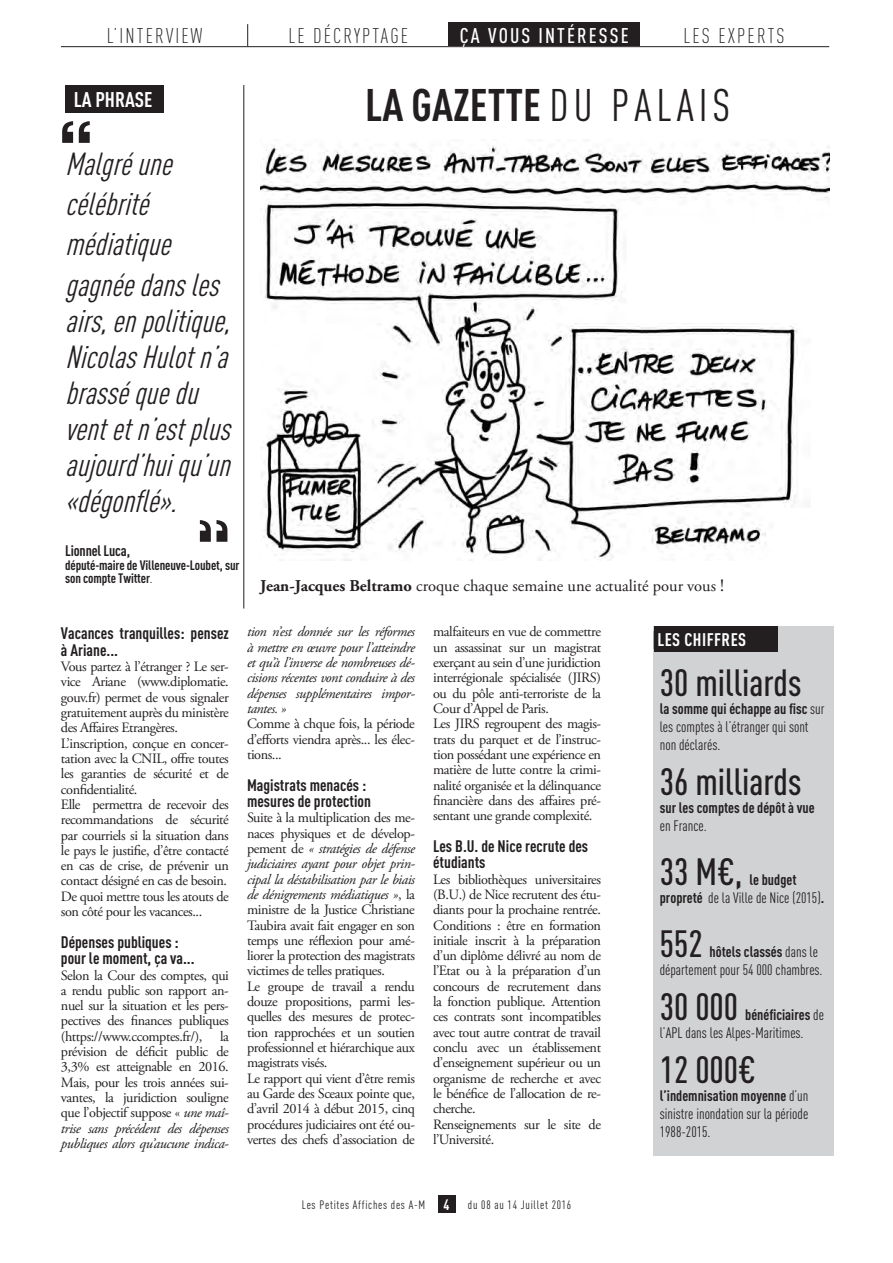
<style>
.page{position:relative;width:893px;height:1263px;background:#fff}
.page>*{position:absolute;margin:0;border:0;box-sizing:border-box;transform-origin:0 0}
.t1{font:700 45px "DIN Cond";color:#231f20}
.t2{font:500 37.5px "DIN Cond";color:#231f20}
.t3{font:italic 31.5px/36px "DIN Cond";color:#231f20}
.t4{font:300 21px "DIN Cond";letter-spacing:.1em;color:#231f20}
.t5{font:500 21px "DIN Cond";letter-spacing:.1em;color:#fff}
.t6{font:700 21px "DIN Cond";color:#fff}
.t7{font:700 18px "DIN Cond";letter-spacing:.025em;color:#fff}
.t8{font:700 16.5px/16.5px "DIN Cond";color:#231f20}
.t9{font:16.5px "Adobe Garamond Pro";color:#231f20}
.t10{font:15px/18px "DIN Cond";color:#231f20}
.t11{font:700 15px/18px "DIN Cond";color:#231f20}
.t12{font:14.25px/15.3px "Adobe Garamond Pro";letter-spacing:-.03em;color:#231f20;text-align:justify}
.t13{font:italic 14.25px/15.3px "Adobe Garamond Pro";letter-spacing:-.03em;color:#231f20;text-align:justify}
.t14{font:700 13.5px/13.5px "DIN Cond";letter-spacing:-.01em;color:#231f20}
.t15{font:12px "DIN Cond";letter-spacing:.06em;color:#231f20}
.s1{font-weight:400}
.s2{font-weight:700}
.s3{font-size:18px}
.s4{font-style:italic}
.s5{font-weight:700;font-size:15px;color:#fff}
</style>
<div class="page">
<div style="left:438px;top:1196px;width:17px;height:17px;background:#231f20"></div>
<div style="left:65px;top:85px;width:98px;height:28px;background:#231f20"></div>
<svg style="left:62px;top:121px;width:28px;height:22px"></svg>
<svg style="left:200px;top:520px;width:27px;height:22px"></svg>
<hr style="left:243px;top:85px;width:1px;height:523px;background:#231f20">
<div style="left:653px;top:626px;width:180px;height:529px;background:#d1d2d4"></div>
<img style="left:260px;top:144px;width:569px;height:416px">
<div style="left:654px;top:626px;width:123px;height:25px;background:#231f20"></div>
<hr style="left:61px;top:46px;width:768px;height:1px;background:#231f20">
<svg style="left:247px;top:24px;width:1px;height:22px"></svg>
<div style="left:448px;top:22px;width:192px;height:24px;background:#231f20"></div>
<p class="t4" style="left:107px;top:23px;width:97px">L’INTERVIEW</p>
<p class="t4" style="left:288px;top:23px;width:121px">LE DÉCRYPTAGE</p>
<p class="t5" style="left:460px;top:23px;width:170px">ÇA VOUS INTÉRESSE</p>
<p class="t4" style="left:683px;top:23px;width:103px">LES EXPERTS</p>
<p class="t6" style="left:74px;top:87px;width:80px">LA PHRASE</p>
<p class="t1" style="left:365px;top:78px;width:367px">LA GAZETTE <span class="s1">DU PALAIS</span></p>
<p class="t3" style="left:65px;top:145px;width:117px">Malgréune</p>
<p class="t3" style="left:65px;top:186px;width:93px">célébrité</p>
<p class="t3" style="left:65px;top:226px;width:115px">médiatique</p>
<p class="t3" style="left:65px;top:266px;width:175px">gagnéedansles airs,enpolitique,<br>NicolasHulotn’a brasséquedu ventetn’estplus aujourd’huiqu’un «dégonflé».</p>
<p class="t11" style="left:65px;top:541px;width:66px">Lionnel Luca,</p>
<p class="t14" style="left:65px;top:558px;width:176px">député-maire de Villeneuve-Loubet, sur son compte Twitter<span class="s1">.</span></p>
<p class="t9" style="left:260px;top:576px;width:465px"><span class="s2">Jean-Jacques Beltramo</span> croque chaque semaine une actualité pour vous <span class="s3">!</span></p>
<p class="t7" style="left:657px;top:629px;width:90px">LES CHIFFRES</p>
<p class="t2" style="left:660px;top:660px;width:143px">30 milliards</p>
<p class="t10" style="left:660px;top:700px;width:166px"><span class="s2">la somme qui échappe au fisc</span> sur les comptes à l’étranger qui sont non déclarés.</p>
<p class="t2" style="left:660px;top:759px;width:143px">36 milliards</p>
<p class="t11" style="left:660px;top:798px;width:156px">sur les comptes de dépôt à vue <span class="s1">en France.</span></p>
<p class="t2" style="left:660px;top:849px;width:84px">33 M€,</p>
<p class="t13" style="left:247px;top:625px;width:169px">tion n’est donnée sur les réformes à mettre en œuvre pour l’atteindre et qu’à l’inverse de nombreuses dé&shy;cisions récentes vont conduire à des dépenses supplémentaires impor&shy;tantes. »</p>
<p class="t12" style="left:247px;top:717px;width:169px">Comme à chque fois, la période d’efforts viendra après... les élec&shy;tions...</p>
<p class="t8" style="left:247px;top:776px;width:121px">Magistrats menacés :</p>
<p class="t8" style="left:247px;top:792px;width:125px">mesures de protection</p>
<p class="t12" style="left:247px;top:811px;width:169px">Suite à la multiplication des me&shy;naces physiques et de dévelop&shy;pement de <span class="s4">« stratégies de défense judiciaires ayant pour objet prin&shy;cipal la déstabilisation par le biais de dénigrements médiatiques »</span>, la ministre de la Justice Christiane Taubira avait fait engager en son temps une réflexion pour amé&shy;liorer la protection des magistrats victimes de telles pratiques.</p>
<p class="t12" style="left:247px;top:979px;width:169px">Le groupe de travail a rendu douze propositions, parmi les&shy;quelles des mesures de protec&shy;tion rapprochées et un soutien professionnel et hiérarchique aux magistrats visés.</p>
<p class="t12" style="left:247px;top:1071px;width:169px">Le rapport qui vient d’être remis au Garde des Sceaux pointe que, d’avril 2014 à début 2015, cinq procédures judiciaires ont été ou&shy;vertes des chefs d’association de</p>
<p class="t12" style="left:433px;top:625px;width:169px">malfaiteurs en vue de commettre un assassinat sur un magistrat exerçant au sein d’une juridiction interrégionale spécialisée (JIRS) ou du pôle anti-terroriste de la Cour d’Appel de Paris.</p>
<p class="t12" style="left:433px;top:717px;width:169px">Les JIRS regroupent des magis&shy;trats du parquet et de l’instruc&shy;tion possédant une expérience en matière de lutte contre la crimi&shy;nalité organisée et la délinquance financière dans des affaires pré&shy;sentant une grande complexité.</p>
<p class="t8" style="left:433px;top:837px;width:157px">Les B.U. de Nice recrute des étudiants</p>
<p class="t12" style="left:433px;top:872px;width:169px">Les bibliothèques universitaires (B.U.) de Nice recrutent des étu&shy;diants pour la prochaine rentrée.<br>Conditions : être en formation initiale inscrit à la préparation d’un diplôme délivré au nom de l’Etat ou à la préparation d’un concours de recrutement dans la fonction publique. Attention ces contrats sont incompatibles avec tout autre contrat de travail conclu avec un établissement d’enseignement supérieur ou un organisme de recherche et avec le bénéfice de l’allocation de re&shy;cherche.</p>
<p class="t12" style="left:433px;top:1117px;width:169px">Renseignements sur le site de l’Université.</p>
<p class="t8" style="left:61px;top:625px;width:169px">Vacances tranquilles: pensez à Ariane...</p>
<p class="t12" style="left:61px;top:659px;width:169px">Vous partez à l’étranger ? Le ser&shy;vice Ariane (www.diplomatie. gouv.fr) permet de vous signaler gratuitement auprès du ministère des Affaires Etrangères.</p>
<p class="t12" style="left:61px;top:736px;width:169px">L’inscription, conçue en concer&shy;tation avec la CNIL, offre toutes les garanties de sécurité et de confidentialité.</p>
<p class="t12" style="left:61px;top:797px;width:169px">Elle permettra de recevoir des recommandations de sécurité par courriels si la situation dans le pays le justifie, d’être contacté en cas de crise, de prévenir un contact désigné en cas de besoin.</p>
<p class="t12" style="left:61px;top:889px;width:169px">De quoi mettre tous les atouts de son côté pour les vacances...</p>
<p class="t8" style="left:61px;top:933px;width:119px">Dépenses publiques :</p>
<p class="t8" style="left:61px;top:950px;width:135px">pour le moment, ça va...</p>
<p class="t12" style="left:61px;top:968px;width:169px">Selon la Cour des comptes, qui a rendu public son rapport an&shy;nuel sur la situation et les pers&shy;pectives des finances publiques (https://www.ccomptes.fr/), la prévision de déficit public de 3,3% est atteignable en 2016.<br>Mais, pour les trois années sui&shy;vantes, la juridiction souligne que l’objectif suppose « <span class="s4">une maî&shy;trise sans précédent des dépenses publiques alors qu’aucune indica-</span></p>
<p class="t10" style="left:660px;top:871px;width:166px;text-indent:90px"><span class="s2">le budget propreté</span> de la Ville de Nice (2015)<span class="s2">.</span></p>
<p class="t2" style="left:660px;top:921px;width:44px">552</p>
<p class="t10" style="left:660px;top:943px;width:164px;text-indent:50px"><span class="s2">hôtels classés</span> dans le département pour 54 000 chambres.</p>
<p class="t2" style="left:660px;top:984px;width:80px">30 000</p>
<p class="t10" style="left:660px;top:1006px;width:166px;text-indent:85px"><span class="s2">bénéficiaires</span> de l’APL dans les Alpes-Maritimes.</p>
<p class="t2" style="left:660px;top:1047px;width:98px">12 000€</p>
<p class="t10" style="left:660px;top:1087px;width:150px;text-align:justify"><span class="s2">l’indemnisation moyenne</span> d’un sinistre inondation sur la période 1988-2015.</p>
<p class="t15" style="left:302px;top:1198px;width:271px">Les Petites Affiches des A-M <span class="s5">4</span> du 08 au 14 Juillet 2016</p>
</div>
